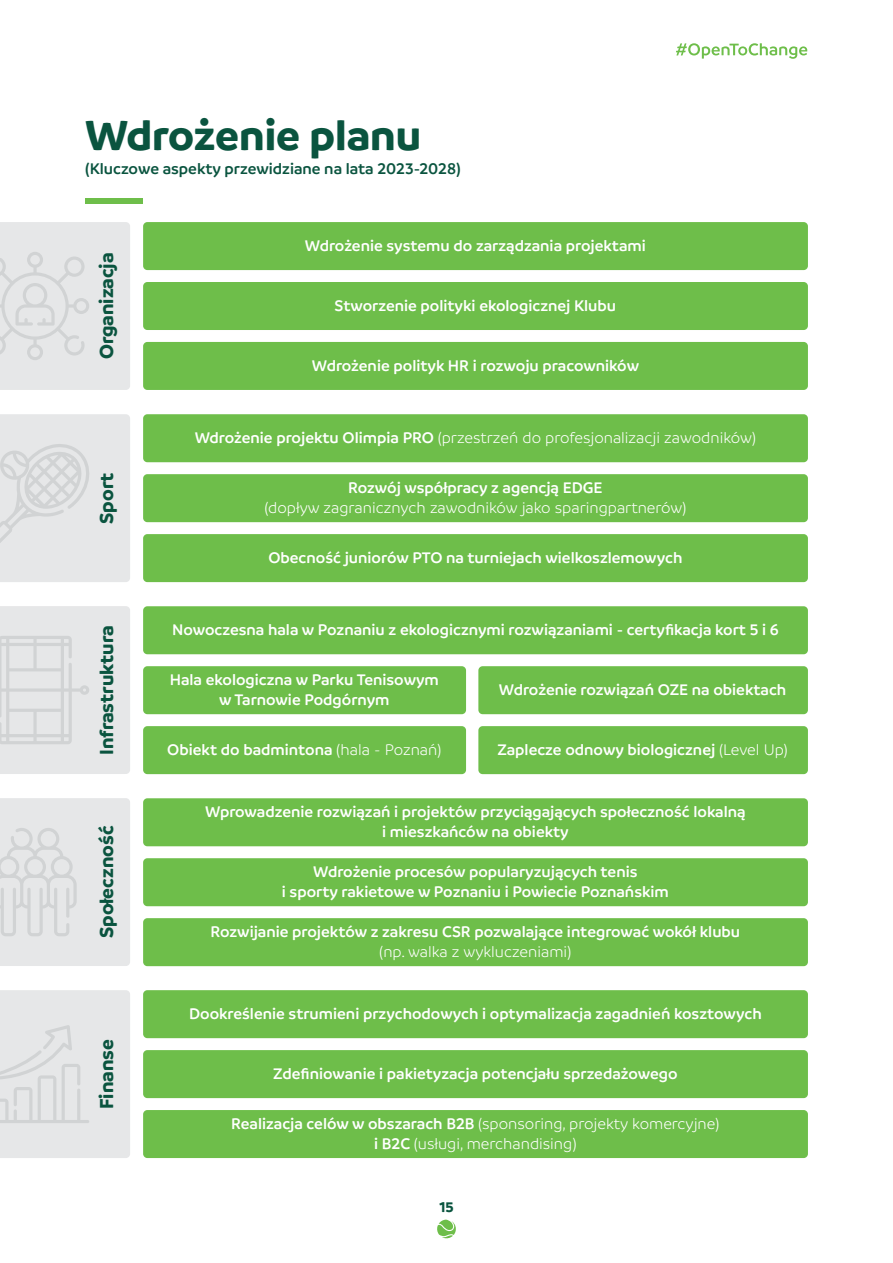
<style>
.page{position:relative;width:893px;height:1263px;background:#fff}
.page>*{position:absolute;margin:0;border:0;box-sizing:border-box;transform-origin:0 0}
.t1{font:700 45px "Branding SF";color:#0a543f}
.t2{font:700 20.25px "Branding SF";color:#0a543f}
.t3{font:600 16.5px/19.8px "Branding SF";color:#fff;text-align:center}
.t4{font:300 16.5px/19.8px "Branding SF";color:#fff;text-align:center}
.t5{font:600 16.5px "Branding SF";color:#0a543f}
.t6{font:700 15px "Branding SF";color:#0a543f}
.s1{font-weight:600}
.s2{font-weight:300}
</style>
<div class="page">
<div style="left:86px;top:198px;width:57px;height:5px;background:#6ebe4a"></div>
<svg style="left:0;top:222px;width:130px;height:168px;background:#e3e4e5"></svg>
<svg style="left:0;top:414px;width:130px;height:168px;background:#e3e4e5"></svg>
<svg style="left:0;top:606px;width:130px;height:168px;background:#e3e4e5"></svg>
<svg style="left:0;top:798px;width:130px;height:168px;background:#e3e4e5"></svg>
<svg style="left:0;top:990px;width:130px;height:168px;background:#e4e5e6"></svg>
<div style="left:143px;top:222px;width:665px;height:48px;background:#6ebe4a;border-radius:4px"></div>
<div style="left:143px;top:414px;width:665px;height:48px;background:#6ebe4a;border-radius:4px"></div>
<div style="left:143px;top:798px;width:665px;height:48px;background:#6ebe4a;border-radius:4px"></div>
<div style="left:143px;top:990px;width:665px;height:48px;background:#6ebe4a;border-radius:4px"></div>
<div style="left:143px;top:606px;width:665px;height:48px;background:#6ebe4a;border-radius:4px"></div>
<div style="left:143px;top:282px;width:665px;height:48px;background:#6ebe4a;border-radius:4px"></div>
<div style="left:143px;top:474px;width:665px;height:48px;background:#6ebe4a;border-radius:4px"></div>
<div style="left:143px;top:858px;width:665px;height:48px;background:#6ebe4a;border-radius:4px"></div>
<div style="left:143px;top:1050px;width:665px;height:48px;background:#6ebe4a;border-radius:4px"></div>
<div style="left:143px;top:666px;width:323px;height:48px;background:#6ebe4a;border-radius:4px"></div>
<div style="left:143px;top:726px;width:323px;height:48px;background:#6ebe4a;border-radius:4px"></div>
<div style="left:478px;top:666px;width:330px;height:48px;background:#6ebe4a;border-radius:4px"></div>
<div style="left:478px;top:726px;width:330px;height:48px;background:#6ebe4a;border-radius:4px"></div>
<div style="left:143px;top:342px;width:665px;height:48px;background:#6ebe4a;border-radius:4px"></div>
<div style="left:143px;top:534px;width:665px;height:48px;background:#6ebe4a;border-radius:4px"></div>
<div style="left:143px;top:918px;width:665px;height:48px;background:#6ebe4a;border-radius:4px"></div>
<div style="left:143px;top:1110px;width:665px;height:48px;background:#6ebe4a;border-radius:4px"></div>
<svg style="left:676px;top:43px;width:131px;height:16px"></svg>
<svg style="left:437px;top:1219px;width:19px;height:20px"></svg>
<p class="t1" style="left:85px;top:110px;width:338px">Wdrożenie planu</p>
<p class="t5" style="left:85px;top:160px;width:377px">(Kluczowe aspekty przewidziane na lata 2023-2028)</p>
<p class="t2" style="left:95px;top:359px;width:108px;rotate:-90deg">Organizacja</p>
<p class="t2" style="left:95px;top:524px;width:53px;rotate:-90deg">Sport</p>
<p class="t2" style="left:95px;top:755px;width:131px;rotate:-90deg">Infrastruktura</p>
<p class="t2" style="left:95px;top:938px;width:114px;rotate:-90deg">Społeczność</p>
<p class="t2" style="left:95px;top:1109px;width:71px;rotate:-90deg">Finanse</p>
<p class="t3" style="left:305px;top:236px;width:342px">Wdrożenie systemu do zarządzania projektami</p>
<p class="t3" style="left:335px;top:296px;width:283px">Stworzenie polityki ekologicznej Klubu</p>
<p class="t3" style="left:312px;top:355px;width:329px">Wdrożenie polityk HR i rozwoju pracowników</p>
<p class="t4" style="left:195px;top:428px;width:563px"><span class="s1">Wdrożenie projektu Olimpia PRO</span> (przestrzeń do profesjonalizacji zawodników)</p>
<p class="t4" style="left:264px;top:478px;width:424px"><span class="s1">Rozwój współpracy z agencją EDGE<br></span>(dopływ zagranicznych zawodników jako sparingpartnerów)</p>
<p class="t3" style="left:268px;top:548px;width:416px">Obecność juniorów PTO na turniejach wielkoszlemowych</p>
<p class="t3" style="left:172px;top:620px;width:608px">Nowoczesna hala w Poznaniu z ekologicznymi rozwiązaniami - certyfikacja kort 5 i 6</p>
<p class="t3" style="left:170px;top:670px;width:271px">Hala ekologiczna w Parku Tenisowym w Tarnowie Podgórnym</p>
<p class="t3" style="left:167px;top:740px;width:276px">Obiekt do badmintona <span class="s2">(hala - Poznań)</span></p>
<p class="t3" style="left:499px;top:680px;width:289px">Wdrożenie rozwiązań OZE na obiektach</p>
<p class="t3" style="left:497px;top:740px;width:292px">Zaplecze odnowy biologicznej <span class="s2">(Level Up)</span></p>
<p class="t3" style="left:205px;top:802px;width:542px">Wprowadzenie rozwiązań i projektów przyciągających społeczność lokalną i mieszkańców na obiekty</p>
<p class="t3" style="left:282px;top:862px;width:389px">Wdrożenie procesów popularyzujących tenis<br>i sporty rakietowe w Poznaniu i Powiecie Poznańskim</p>
<p class="t3" style="left:211px;top:922px;width:531px">Rozwijanie projektów z zakresu CSR pozwalające integrować wokół klubu <span class="s2">(np. walka z wykluczeniami)</span></p>
<p class="t3" style="left:189px;top:1004px;width:574px">Dookreślenie strumieni przychodowych i optymalizacja zagadnień kosztowych</p>
<p class="t3" style="left:273px;top:1064px;width:406px">Zdefiniowanie i pakietyzacja potencjału sprzedażowego</p>
<p class="t4" style="left:231px;top:1114px;width:490px"><span class="s1">Realizacja celów w obszarach B2B</span> (sponsoring, projekty komercyjne) <span class="s1">i B2C</span> (usługi, merchandising)</p>
<p class="t6" style="left:439px;top:1199px;width:16px">15</p>
</div>
